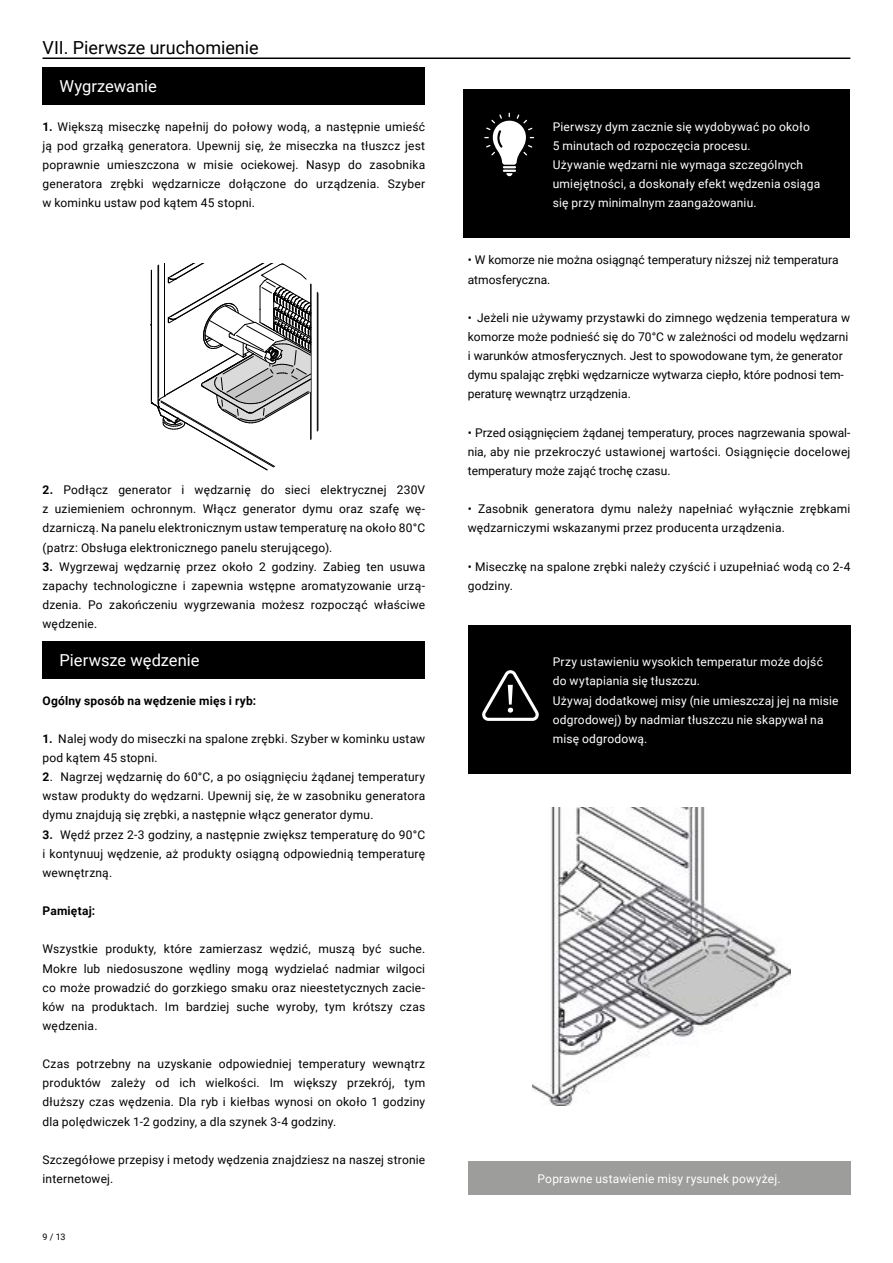
<style>
.page{position:relative;width:893px;height:1263px;background:#fff}
.page>*{position:absolute;margin:0;border:0;box-sizing:border-box;transform-origin:0 0}
.t1{font:18px "Roboto";letter-spacing:-.005em;color:#000}
.t2{font:16.5px "Roboto";color:#fff}
.t3{font:12px/19.2px "Roboto";letter-spacing:.01em;color:#000;text-align:justify}
.t4{font:12px/19.2px "Roboto";letter-spacing:.015em;color:#fff}
.t5{font:700 12px "Roboto";letter-spacing:.015em;color:#000}
.t6{font:9px "Roboto";color:#000}
.s1{font-weight:700}
</style>
<div class="page">
<hr style="left:43px;top:58px;width:807px;height:1px;background:#000">
<hr style="left:317px;top:292px;width:1px;height:139px;background:#000">
<hr style="left:318px;top:293px;width:1px;height:137px;background:#000">
<hr style="left:311px;top:284px;width:1px;height:155px;background:#000">
<svg style="left:151px;top:264px;width:160px;height:206px"></svg>
<div style="left:43px;top:67px;width:382px;height:38px;background:#000"></div>
<div style="left:43px;top:641px;width:382px;height:38px;background:#000"></div>
<div style="left:463px;top:90px;width:387px;height:33px;background:#000"></div>
<div style="left:463px;top:105px;width:387px;height:37px;background:#000"></div>
<div style="left:463px;top:124px;width:387px;height:37px;background:#000"></div>
<div style="left:463px;top:143px;width:387px;height:76px;background:#000"></div>
<div style="left:463px;top:204px;width:387px;height:34px;background:#000"></div>
<div style="left:468px;top:625px;width:382px;height:34px;background:#000"></div>
<div style="left:468px;top:645px;width:382px;height:33px;background:#000"></div>
<div style="left:468px;top:664px;width:382px;height:33px;background:#000"></div>
<div style="left:468px;top:683px;width:382px;height:71px;background:#000"></div>
<div style="left:468px;top:740px;width:382px;height:33px;background:#000"></div>
<div style="left:468px;top:1161px;width:382px;height:33px;background:#9d9d9c"></div>
<img style="left:532px;top:807px;width:259px;height:298px">
<svg style="left:482px;top:670px;width:57px;height:51px"></svg>
<svg style="left:484px;top:113px;width:50px;height:63px"></svg>
<h1 class="t1" style="left:43px;top:35px;width:218px">VII. Pierwsze uruchomienie</h1>
<h2 class="t2" style="left:60px;top:75px;width:99px">Wygrzewanie</h2>
<p class="t3" style="left:43px;top:116px;width:384px"><span class="s1">1.</span> Większą miseczkę napełnij do połowy wodą, a następnie umieść ją pod grzałką generatora. Upewnij się, że miseczka na tłuszcz jest poprawnie umieszczona w misie ociekowej. Nasyp do zasobnika generatora zrębki wędzarnicze dołączone do urządzenia. Szyber w kominku ustaw pod kątem 45 stopni.</p>
<p class="t3" style="left:43px;top:480px;width:384px"><span class="s1">2.</span> Podłącz generator i wędzarnię do sieci elektrycznej 230V z uziemieniem ochronnym. Włącz generator dymu oraz szafę wę&shy;dzarniczą. Na panelu elektronicznym ustaw temperaturę na około 80°C (patrz: Obsługa elektronicznego panelu sterującego).</p>
<p class="t3" style="left:43px;top:556px;width:384px"><span class="s1">3.</span> Wygrzewaj wędzarnię przez około 2 godziny. Zabieg ten usuwa zapachy technologiczne i zapewnia wstępne aromatyzowanie urzą&shy;dzenia. Po zakończeniu wygrzewania możesz rozpocząć właściwe wędzenie.</p>
<h2 class="t2" style="left:60px;top:649px;width:142px">Pierwsze wędzenie</h2>
<p class="t5" style="left:43px;top:692px;width:215px">Ogólny sposób na wędzenie mięs i ryb:</p>
<p class="t3" style="left:43px;top:729px;width:384px"><span class="s1">1.</span> Nalej wody do miseczki na spalone zrębki. Szyber w kominku ustaw pod kątem 45 stopni.</p>
<p class="t3" style="left:43px;top:767px;width:384px"><span class="s1">2</span>. Nagrzej wędzarnię do 60°C, a po osiągnięciu żądanej temperatury wstaw produkty do wędzarni. Upewnij się, że w zasobniku generatora dymu znajdują się zrębki, a następnie włącz generator dymu.</p>
<p class="t3" style="left:43px;top:824px;width:384px"><span class="s1">3.</span> Wędź przez 2-3 godziny, a następnie zwiększ temperaturę do 90°C i kontynuuj wędzenie, aż produkty osiągną odpowiednią temperaturę wewnętrzną.</p>
<p class="t5" style="left:43px;top:902px;width:54px">Pamiętaj:</p>
<p class="t3" style="left:43px;top:939px;width:384px">Wszystkie produkty, które zamierzasz wędzić, muszą być suche.<br>Mokre lub niedosuszone wędliny mogą wydzielać nadmiar wilgoci co może prowadzić do gorzkiego smaku oraz nieestetycznych zacie&shy;ków na produktach. Im bardziej suche wyroby, tym krótszy czas wędzenia.</p>
<p class="t3" style="left:43px;top:1054px;width:384px">Czas potrzebny na uzyskanie odpowiedniej temperatury wewnątrz produktów zależy od ich wielkości. Im większy przekrój, tym dłuższy czas wędzenia. Dla ryb i kiełbas wynosi on około 1 godziny dla polędwiczek 1-2 godziny, a dla szynek 3-4 godziny.</p>
<p class="t3" style="left:43px;top:1149px;width:384px">Szczegółowe przepisy i metody wędzenia znajdziesz na naszej stronie internetowej.</p>
<p class="t6" style="left:43px;top:1231px;width:25px">9 / 13</p>
<p class="t4" style="left:553px;top:116px;width:269px">Pierwszy dym zacznie się wydobywać po około<br>5 minutach od rozpoczęcia procesu.<br>Używanie wędzarni nie wymaga szczególnych umiejętności, a doskonały efekt wędzenia osiąga się przy minimalnym zaangażowaniu.</p>
<p class="t3" style="left:468px;top:250px;width:372px">• W komorze nie można osiągnąć temperatury niższej niż temperatura atmosferyczna.</p>
<p class="t3" style="left:468px;top:308px;width:384px;text-align:left">• Jeżeli nie używamy przystawki do zimnego wędzenia temperatura w komorze może podnieść się do 70°C w zależności od modelu wędzarni i warunków atmosferycznych. Jest to spowodowane tym, że generator dymu spalając zrębki wędzarnicze wytwarza ciepło, które podnosi tem&shy;peraturę wewnątrz urządzenia.</p>
<p class="t3" style="left:468px;top:422px;width:384px">• Przed osiągnięciem żądanej temperatury, proces nagrzewania spowal&shy;nia, aby nie przekroczyć ustawionej wartości. Osiągnięcie docelowej temperatury może zająć trochę czasu.</p>
<p class="t3" style="left:468px;top:499px;width:384px">• Zasobnik generatora dymu należy napełniać wyłącznie zrębkami wędzarniczymi wskazanymi przez producenta urządzenia.</p>
<p class="t3" style="left:468px;top:556px;width:384px">• Miseczkę na spalone zrębki należy czyścić i uzupełniać wodą co 2-4 godziny.</p>
<p class="t4" style="left:553px;top:652px;width:287px">Przy ustawieniu wysokich temperatur może dojść do wytapiania się tłuszczu.<br>Używaj dodatkowej misy (nie umieszczaj jej na misie odgrodowej) by nadmiar tłuszczu nie skapywał na misę odgrodową.</p>
<p class="t4" style="left:538px;top:1168px;width:245px">Poprawne ustawienie misy rysunek powyżej.</p>
</div>
